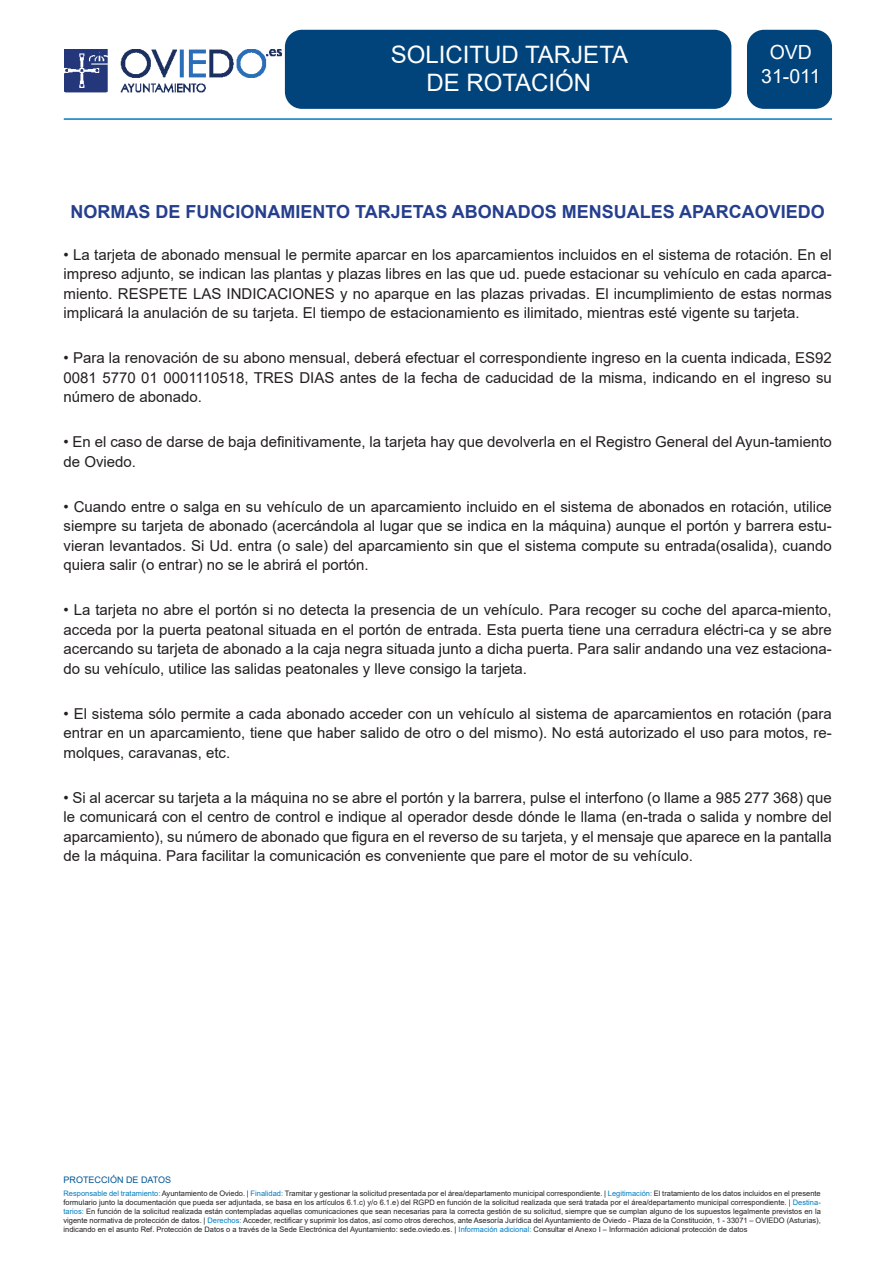
<style>
.page{position:relative;width:893px;height:1263px;background:#fff}
.page>*{position:absolute;margin:0;border:0;box-sizing:border-box;transform-origin:0 0}
.t1{font:24px/28.8px "Arial";color:#fff;text-align:center}
.t2{font:19.5px/23.4px "Arial";color:#fff;text-align:center}
.t3{font:700 18px "Arial";color:#253f8e}
.t4{font:15px/19.5px "Arial";color:#231f20;text-align:justify}
.t5{font:9px "Arial";color:#005595}
.t6{font:7.5px/9px "Arial";color:#231f20;text-align:justify}
.s1{color:#007cc2}
</style>
<div class="page">
<div style="left:285px;top:30px;width:446px;height:79px;background:#00447b;border-radius:17px"></div>
<div style="left:747px;top:30px;width:85px;height:79px;background:#00447b;border-radius:17px"></div>
<img style="left:64px;top:49px;width:217px;height:44px">
<hr style="left:64px;top:118px;width:768px;height:2px;background:#007cc2">
<h1 class="t1" style="left:391px;top:40px;width:239px">SOLICITUD TARJETA<br>DE ROTACIÓN</h1>
<h2 class="t2" style="left:761px;top:41px;width:61px">OVD<br>31-011</h2>
<p class="t3" style="left:71px;top:199px;width:756px">NORMAS DE FUNCIONAMIENTO TARJETAS ABONADOS MENSUALES APARCAOVIEDO</p>
<p class="t4" style="left:64px;top:244px;width:770px">• La tarjeta de abonado mensual le permite aparcar en los aparcamientos incluidos en el sistema de rotación. En el impreso adjunto, se indican las plantas y plazas libres en las que ud. puede estacionar su vehículo en cada aparca&shy;miento. RESPETE LAS INDICACIONES y no aparque en las plazas privadas. El incumplimiento de estas normas implicará la anulación de su tarjeta. El tiempo de estacionamiento es ilimitado, mientras esté vigente su tarjeta.</p>
<p class="t4" style="left:64px;top:348px;width:770px">• Para la renovación de su abono mensual, deberá efectuar el correspondiente ingreso en la cuenta indicada, ES92<br>0081 5770 01 0001110518, TRES DIAS antes de la fecha de caducidad de la misma, indicando en el ingreso su número de abonado.</p>
<p class="t4" style="left:64px;top:432px;width:770px">• En el caso de darse de baja definitivamente, la tarjeta hay que devolverla en el Registro General del Ayun-tamiento de Oviedo.</p>
<p class="t4" style="left:64px;top:496px;width:770px">• Cuando entre o salga en su vehículo de un aparcamiento incluido en el sistema de abonados en rotación, utilice siempre su tarjeta de abonado (acercándola al lugar que se indica en la máquina) aunque el portón y barrera estu&shy;vieran levantados. Si Ud. entra (o sale) del aparcamiento sin que el sistema compute su entrada(osalida), cuando quiera salir (o entrar) no se le abrirá el portón.</p>
<p class="t4" style="left:64px;top:600px;width:770px">• La tarjeta no abre el portón si no detecta la presencia de un vehículo. Para recoger su coche del aparca-miento, acceda por la puerta peatonal situada en el portón de entrada. Esta puerta tiene una cerradura eléctri-ca y se abre acercando su tarjeta de abonado a la caja negra situada junto a dicha puerta. Para salir andando una vez estaciona&shy;do su vehículo, utilice las salidas peatonales y lleve consigo la tarjeta.</p>
<p class="t4" style="left:64px;top:703px;width:770px">• El sistema sólo permite a cada abonado acceder con un vehículo al sistema de aparcamientos en rotación (para entrar en un aparcamiento, tiene que haber salido de otro o del mismo). No está autorizado el uso para motos, re&shy;molques, caravanas, etc.</p>
<p class="t4" style="left:64px;top:787px;width:770px">• Si al acercar su tarjeta a la máquina no se abre el portón y la barrera, pulse el interfono (o llame a 985 277 368) que le comunicará con el centro de control e indique al operador desde dónde le llama (en-trada o salida y nombre del aparcamiento), su número de abonado que figura en el reverso de su tarjeta, y el mensaje que aparece en la pantalla de la máquina. Para facilitar la comunicación es conveniente que pare el motor de su vehículo.</p>
<p class="t5" style="left:64px;top:1174px;width:109px">PROTECCIÓN DE DATOS</p>
<p class="t6" style="left:64px;top:1189px;width:759px"><span class="s1">Responsable del tratamiento:</span> Ayuntamiento de Oviedo. | <span class="s1">Finalidad:</span> Tramitar y gestionar la solicitud presentada por el área/departamento municipal correspondiente. | <span class="s1">Legitimación:</span> El tratamiento de los datos incluidos en el presente formulario junto la documentación que pueda ser adjuntada, se basa en los artículos 6.1.c) y/o 6.1.e) del RGPD en función de la solicitud realizada que será tratada por el área/departamento municipal correspondiente. | <span class="s1">Destina&shy;tarios:</span> En función de la solicitud realizada están contempladas aquellas comunicaciones que sean necesarias para la correcta gestión de su solicitud, siempre que se cumplan alguno de los supuestos legalmente previstos en la vigente normativa de protección de datos. | <span class="s1">Derechos:</span> Acceder, rectificar y suprimir los datos, así como otros derechos, ante Asesoría Jurídica del Ayuntamiento de Oviedo - Plaza de la Constitución, 1 - 33071 – OVIEDO (Asturias), indicando en el asunto Ref. Protección de Datos o a través de la Sede Electrónica del Ayuntamiento: sede.oviedo.es. | <span class="s1">Información adicional:</span> Consultar el Anexo I – Información adicional protección de datos</p>
</div>
